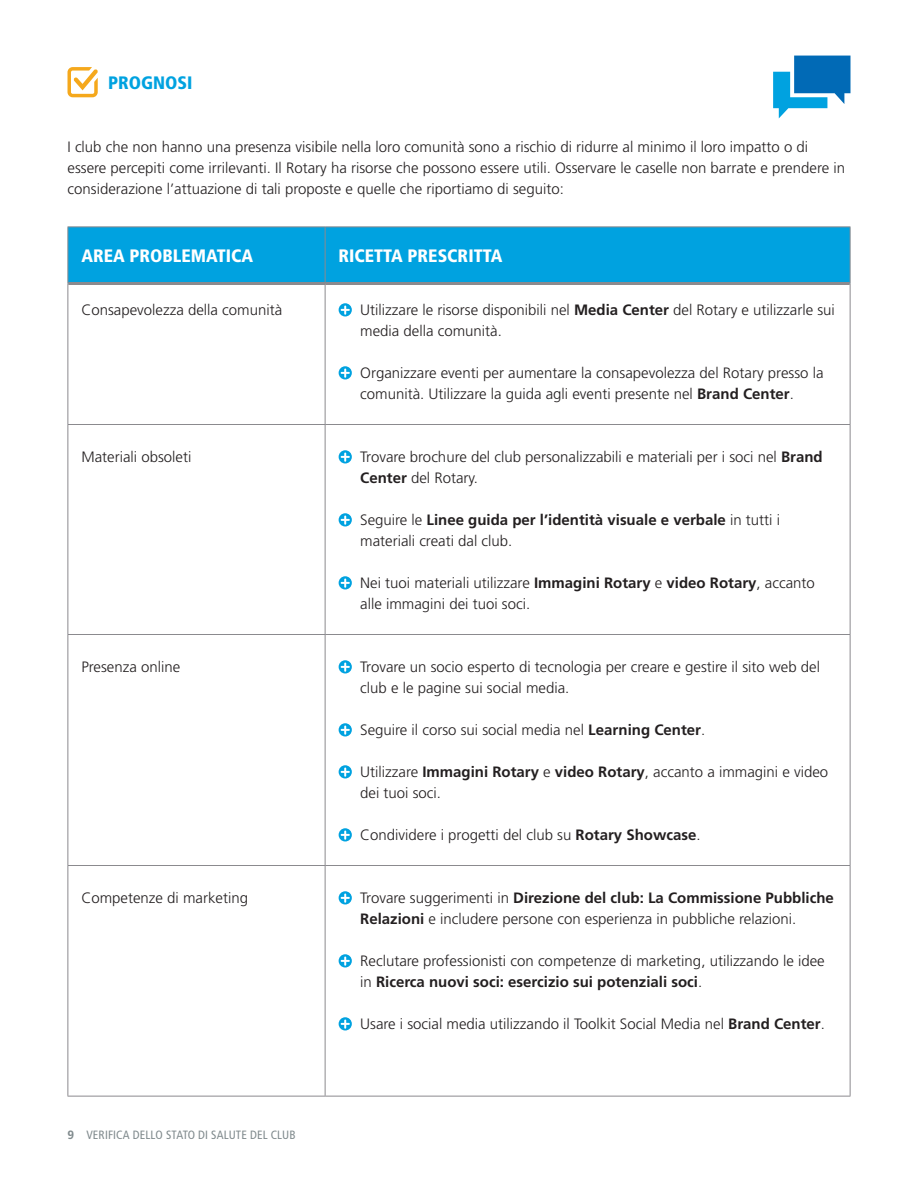
<style>
.page{position:relative;width:918px;height:1188px;background:#fff}
.page>*{position:absolute;margin:0;border:0;box-sizing:border-box;transform-origin:0 0}
.t1{font:900 condensed 18px "Frutiger LT Std";color:#fff}
.t2{font:900 condensed 18px "Frutiger LT Std";color:#00a2e0}
.t3{font:300 15px/21px "Frutiger LT Std";color:#231f20}
.t4{font:condensed 12px "Frutiger LT Std";letter-spacing:.01em;color:#808a8d}
.s1{font-weight:700}
.s2{font-weight:700;font-stretch:normal}
</style>
<div class="page">
<div style="left:69px;top:227px;width:781px;height:55px;background:#00a2e0"></div>
<hr style="left:68px;top:284px;width:1px;height:140px;background:#8b8a8e">
<hr style="left:325px;top:285px;width:1px;height:139px;background:#8b8a8e">
<hr style="left:850px;top:284px;width:1px;height:140px;background:#8b8a8e">
<hr style="left:68px;top:424px;width:257px;height:1px;background:#8b8a8e">
<hr style="left:68px;top:425px;width:1px;height:209px;background:#8b8a8e">
<hr style="left:325px;top:424px;width:525px;height:1px;background:#8b8a8e">
<hr style="left:325px;top:425px;width:1px;height:209px;background:#8b8a8e">
<hr style="left:850px;top:425px;width:1px;height:209px;background:#8b8a8e">
<hr style="left:68px;top:634px;width:257px;height:1px;background:#8b8a8e">
<hr style="left:68px;top:635px;width:1px;height:230px;background:#8b8a8e">
<hr style="left:325px;top:634px;width:525px;height:1px;background:#8b8a8e">
<hr style="left:325px;top:635px;width:1px;height:230px;background:#8b8a8e">
<hr style="left:850px;top:635px;width:1px;height:230px;background:#8b8a8e">
<hr style="left:68px;top:865px;width:257px;height:1px;background:#8b8a8e">
<hr style="left:68px;top:866px;width:1px;height:230px;background:#8b8a8e">
<hr style="left:325px;top:865px;width:525px;height:1px;background:#8b8a8e">
<hr style="left:325px;top:866px;width:1px;height:230px;background:#8b8a8e">
<hr style="left:850px;top:866px;width:1px;height:230px;background:#8b8a8e">
<hr style="left:68px;top:1096px;width:257px;height:1px;background:#8b8a8e">
<hr style="left:325px;top:1096px;width:525px;height:1px;background:#8b8a8e">
<hr style="left:325px;top:227px;width:1px;height:55px;background:#8b8a8e">
<hr style="left:68px;top:226px;width:257px;height:1px;background:#8b8a8e">
<hr style="left:68px;top:227px;width:1px;height:56px;background:#8b8a8e">
<hr style="left:325px;top:226px;width:525px;height:1px;background:#8b8a8e">
<hr style="left:850px;top:227px;width:1px;height:56px;background:#8b8a8e">
<hr style="left:68px;top:282px;width:257px;height:3px;background:#8b8a8e">
<hr style="left:325px;top:282px;width:525px;height:3px;background:#8b8a8e">
<svg style="left:339px;top:303px;width:13px;height:14px"></svg>
<svg style="left:339px;top:366px;width:13px;height:14px"></svg>
<svg style="left:339px;top:450px;width:13px;height:14px"></svg>
<svg style="left:339px;top:513px;width:13px;height:14px"></svg>
<svg style="left:339px;top:576px;width:13px;height:14px"></svg>
<svg style="left:339px;top:660px;width:13px;height:14px"></svg>
<svg style="left:339px;top:723px;width:13px;height:14px"></svg>
<svg style="left:339px;top:765px;width:13px;height:14px"></svg>
<svg style="left:339px;top:828px;width:13px;height:14px"></svg>
<svg style="left:339px;top:891px;width:13px;height:14px"></svg>
<svg style="left:339px;top:954px;width:13px;height:14px"></svg>
<svg style="left:339px;top:1017px;width:13px;height:14px"></svg>
<svg style="left:68px;top:67px;width:30px;height:30px"></svg>
<svg style="left:773px;top:56px;width:78px;height:62px"></svg>
<p class="t2" style="left:108px;top:71px;width:86px">PROGNOSI</p>
<p class="t3" style="left:68px;top:136px;width:779px">I club che non hanno una presenza visibile nella loro comunità sono a rischio di ridurre al minimo il loro impatto o di essere percepiti come irrilevanti. Il Rotary ha risorse che possono essere utili. Osservare le caselle non barrate e prendere in considerazione l’attuazione di tali proposte e quelle che riportiamo di seguito:</p>
<p class="t1" style="left:81px;top:245px;width:173px">AREA PROBLEMATICA</p>
<p class="t1" style="left:339px;top:245px;width:165px">RICETTA PRESCRITTA</p>
<p class="t3" style="left:81px;top:300px;width:202px">Consapevolezza della comunità</p>
<p class="t3" style="left:360px;top:300px;width:476px">Utilizzare le risorse disponibili nel <span class="s1">Media Center</span> del Rotary e utilizzarle sui media della comunità.</p>
<p class="t3" style="left:360px;top:363px;width:465px">Organizzare eventi per aumentare la consapevolezza del Rotary presso la comunità. Utilizzare la guida agli eventi presente nel <span class="s1">Brand Center</span>.</p>
<p class="t3" style="left:81px;top:447px;width:111px">Materiali obsoleti</p>
<p class="t3" style="left:360px;top:447px;width:464px">Trovare brochure del club personalizzabili e materiali per i soci nel <span class="s1">Brand<br>Center</span> del Rotary.</p>
<p class="t3" style="left:360px;top:510px;width:421px">Seguire le <span class="s1">Linee guida per l’identità visuale e verbale</span> in tutti i materiali creati dal club.</p>
<p class="t3" style="left:360px;top:573px;width:456px">Nei tuoi materiali utilizzare <span class="s1">Immagini Rotary</span> e <span class="s1">video Rotary</span>, accanto alle immagini dei tuoi soci.</p>
<p class="t3" style="left:81px;top:657px;width:100px">Presenza online</p>
<p class="t3" style="left:360px;top:657px;width:461px">Trovare un socio esperto di tecnologia per creare e gestire il sito web del club e le pagine sui social media.</p>
<p class="t3" style="left:360px;top:720px;width:347px">Seguire il corso sui social media nel <span class="s1">Learning Center</span>.</p>
<p class="t3" style="left:360px;top:762px;width:470px">Utilizzare <span class="s1">Immagini Rotary</span> e <span class="s1">video Rotary</span>, accanto a immagini e video dei tuoi soci.</p>
<p class="t3" style="left:360px;top:825px;width:342px">Condividere i progetti del club su <span class="s1">Rotary Showcase</span>.</p>
<p class="t3" style="left:81px;top:888px;width:168px">Competenze di marketing</p>
<p class="t3" style="left:360px;top:888px;width:475px">Trovare suggerimenti in <span class="s1">Direzione del club: La Commissione Pubbliche<br>Relazioni</span> e includere persone con esperienza in pubbliche relazioni.</p>
<p class="t3" style="left:360px;top:951px;width:466px">Reclutare professionisti con competenze di marketing, utilizzando le idee in <span class="s1">Ricerca nuovi soci: esercizio sui potenziali soci</span>.</p>
<p class="t3" style="left:360px;top:1014px;width:466px">Usare i social media utilizzando il Toolkit Social Media nel <span class="s1">Brand Center</span>.</p>
<p class="t4" style="left:68px;top:1128px;width:230px"><span class="s2">9</span> VERIFICA DELLO STATO DI SALUTE DEL CLUB</p>
</div>
